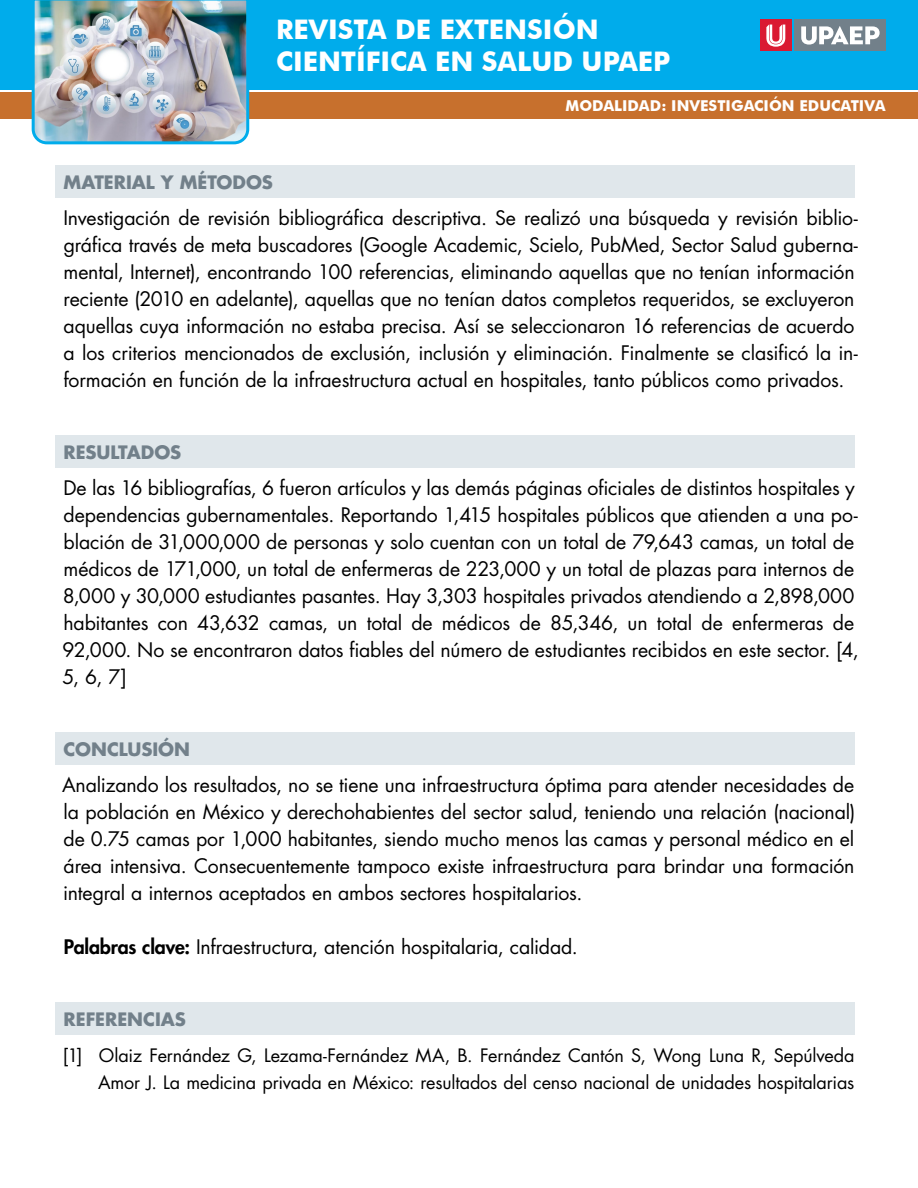
<style>
.page{position:relative;width:918px;height:1188px;background:#fff}
.page>*{position:absolute;margin:0;border:0;box-sizing:border-box;transform-origin:0 0}
.t1{font:700 27px/32.4px "Futura BT";color:#fff}
.cuerpo{font:19.5px/27px "Futura Std";letter-spacing:-.005em;color:#000}
.referencias{font:18px/27px "Futura Std";letter-spacing:-.01em;color:#000;text-align:right}
.apartado{font:700 18px "Futura Std";color:#72808a}
.t2{font:700 15px "Futura BT";color:#fff}
.s1{font-weight:800}
</style>
<div class="page">
<div style="left:0;top:92px;width:918px;height:27px;background:#c7702d"></div>
<div style="left:0;top:0;width:918px;height:90px;background:#00aceb"></div>
<img style="left:31px;top:0;width:219px;height:145px">
<div style="left:795px;top:20px;width:91px;height:31px;background:#72808a"></div>
<svg style="left:801px;top:26px;width:79px;height:19px"></svg>
<div style="left:760px;top:20px;width:32px;height:31px;background:#da1a32"></div>
<svg style="left:766px;top:25px;width:19px;height:22px"></svg>
<div style="left:56px;top:165px;width:799px;height:33px;background:#e0e7eb"></div>
<div style="left:56px;top:435px;width:799px;height:33px;background:#e0e7eb"></div>
<div style="left:56px;top:732px;width:799px;height:33px;background:#e0e7eb"></div>
<div style="left:56px;top:1002px;width:799px;height:33px;background:#e0e7eb"></div>
<h1 class="t1" style="left:276px;top:13px;width:396px">REVISTA DE EXTENSIÓN<br>CIENTÍFICA EN SALUD UPAEP</h1>
<p class="t2" style="left:565px;top:97px;width:322px">MODALIDAD: INVESTIGACIÓN EDUCATIVA</p>
<p class="apartado" style="left:63px;top:170px;width:211px">MATERIAL Y MÉTODOS</p>
<p class="cuerpo" style="left:63px;top:205px;width:796px">Investigación de revisión bibliográfica descriptiva. Se realizó una búsqueda y revisión biblio&shy;gráfica través de meta buscadores (Google Academic, Scielo, PubMed, Sector Salud guberna&shy;mental, Internet), encontrando 100 referencias, eliminando aquellas que no tenían información reciente (2010 en adelante), aquellas que no tenían datos completos requeridos, se excluyeron aquellas cuya información no estaba precisa. Así se seleccionaron 16 referencias de acuerdo a los criterios mencionados de exclusión, inclusión y eliminación. Finalmente se clasificó la in&shy;formación en función de la infraestructura actual en hospitales, tanto públicos como privados.</p>
<p class="apartado" style="left:64px;top:440px;width:119px">RESULTADOS</p>
<p class="cuerpo" style="left:62px;top:475px;width:798px">De las 16 bibliografías, 6 fueron artículos y las demás páginas oficiales de distintos hospitales y dependencias gubernamentales. Reportando 1,415 hospitales públicos que atienden a una po&shy;blación de 31,000,000 de personas y solo cuentan con un total de 79,643 camas, un total de médicos de 171,000, un total de enfermeras de 223,000 y un total de plazas para internos de 8,000 y 30,000 estudiantes pasantes. Hay 3,303 hospitales privados atendiendo a 2,898,000 habitantes con 43,632 camas, un total de médicos de 85,346, un total de enfermeras de 92,000. No se encontraron datos fiables del número de estudiantes recibidos en este sector. [4, 5, 6, 7]</p>
<p class="apartado" style="left:64px;top:737px;width:128px">CONCLUSIÓN</p>
<p class="cuerpo" style="left:62px;top:772px;width:795px;text-align:justify">Analizando los resultados, no se tiene una infraestructura óptima para atender necesidades de la población en México y derechohabientes del sector salud, teniendo una relación (nacional) de 0.75 camas por 1,000 habitantes, siendo mucho menos las camas y personal médico en el área intensiva. Consecuentemente tampoco existe infraestructura para brindar una formación integral a internos aceptados en ambos sectores hospitalarios.</p>
<p class="cuerpo" style="left:64px;top:934px;width:516px"><span class="s1">Palabras clave:</span> Infraestructura, atención hospitalaria, calidad.</p>
<p class="apartado" style="left:64px;top:1007px;width:124px">REFERENCIAS</p>
<p class="referencias" style="left:63px;top:1042px;width:793px">[1] Olaiz Fernández G, Lezama-Fernández MA, B. Fernández Cantón S, Wong Luna R, Sepúlveda<br>Amor J. La medicina privada en México: resultados del censo nacional de unidades hospitalarias</p>
</div>
